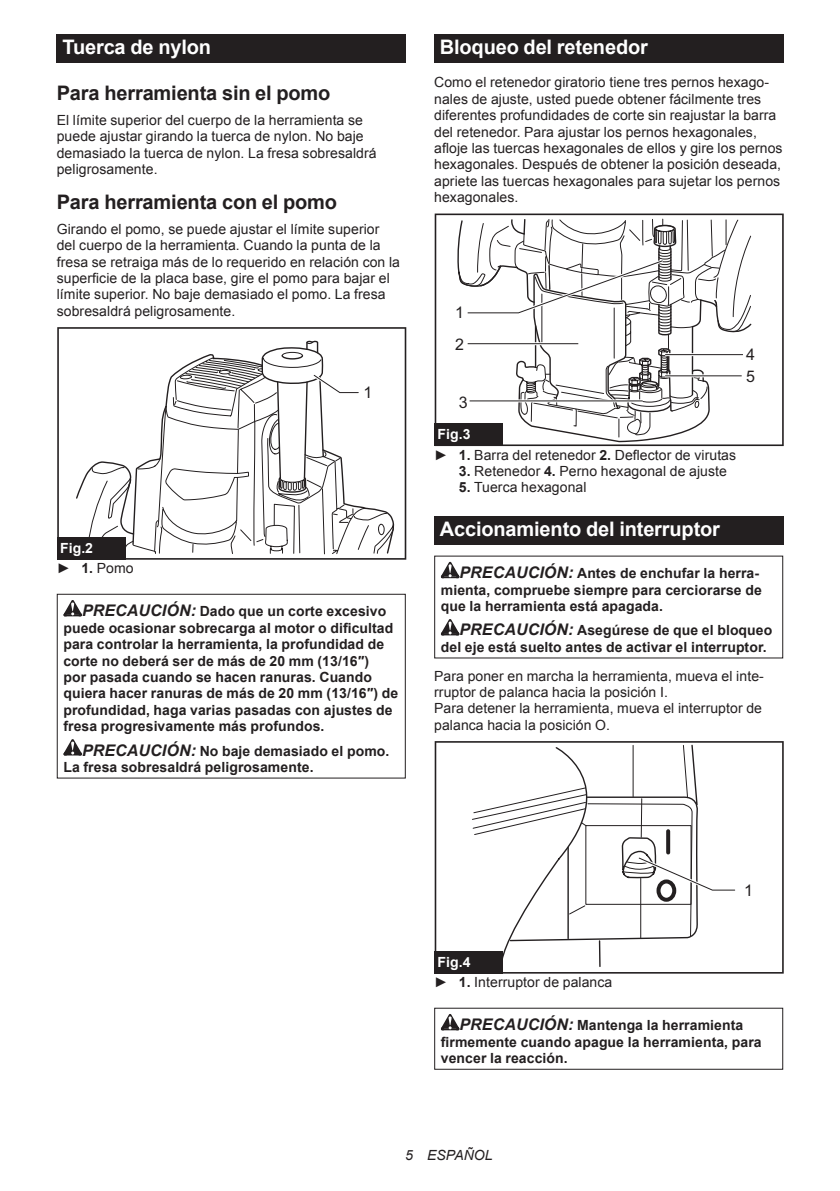
<style>
.page{position:relative;width:840px;height:1191px;background:#fff}
.page>*{position:absolute;margin:0;border:0;box-sizing:border-box;transform-origin:0 0}
.t1{font:700 20px "Arial";letter-spacing:-.01em;color:#fff}
.t2{font:700 20px "Arial";letter-spacing:-.01em;color:#231f20}
.t3{font:16px/31.4px "Arial";color:#231f20}
.t4{font:14px/16.4px "Arial";letter-spacing:.005em;color:#231f20}
.t5{font:700 14px/16.4px "Arial";letter-spacing:.005em;color:#231f20}
.t6{font:700 14px/20.2px "Arial";color:#fff}
.t7{font:italic 14px "Arial";letter-spacing:.005em;color:#231f20}
.s1{font-weight:400;color:#231f20}
.s2{color:#231f20}
.s3{font-style:italic;font-size:16px}
.s4{font-weight:700;color:#fff}
.s5{font-weight:700}
</style>
<div class="page">
<div style="left:57px;top:34px;width:348px;height:29px;background:#231f20"></div>
<svg style="left:57px;top:327px;width:349px;height:232px"></svg>
<svg style="left:75px;top:341px;width:319px;height:213px"></svg>
<div style="left:57px;top:537px;width:68px;height:22px;background:#231f20"></div>
<svg style="left:63px;top:600px;width:19px;height:16px"></svg>
<svg style="left:63px;top:739px;width:19px;height:16px"></svg>
<div style="left:57px;top:594px;width:348px;height:184px;border:1px solid #231f20"></div>
<div style="left:434px;top:34px;width:348px;height:29px;background:#231f20"></div>
<svg style="left:434px;top:213px;width:349px;height:233px"></svg>
<svg style="left:444px;top:213px;width:308px;height:233px"></svg>
<div style="left:434px;top:423px;width:68px;height:23px;background:#231f20"></div>
<div style="left:434px;top:516px;width:348px;height:29px;background:#231f20"></div>
<svg style="left:440px;top:562px;width:19px;height:16px"></svg>
<svg style="left:440px;top:619px;width:19px;height:16px"></svg>
<svg style="left:434px;top:741px;width:349px;height:232px"></svg>
<svg style="left:471px;top:744px;width:266px;height:224px"></svg>
<div style="left:434px;top:951px;width:68px;height:22px;background:#231f20"></div>
<svg style="left:440px;top:1014px;width:19px;height:16px"></svg>
<h1 class="t1" style="left:62px;top:34px;width:150px">Tuerca de nylon</h1>
<h1 class="t2" style="left:57px;top:80px;width:275px">Para herramienta sin el pomo</h1>
<p class="t4" style="left:57px;top:112px;width:321px">El límite superior del cuerpo de la herramienta se puede ajustar girando la tuerca de nylon. No baje demasiado la tuerca de nylon. La fresa sobresaldrá peligrosamente.</p>
<h1 class="t2" style="left:57px;top:188px;width:282px">Para herramienta con el pomo</h1>
<p class="t4" style="left:57px;top:221px;width:344px">Girando el pomo, se puede ajustar el límite superior del cuerpo de la herramienta. Cuando la punta de la fresa se retraiga más de lo requerido en relación con la superficie de la placa base, gire el pomo para bajar el límite superior. No baje demasiado el pomo. La fresa sobresaldrá peligrosamente.</p>
<p class="t3" style="left:363px;top:377px;width:10px">1</p>
<p class="t6" style="left:57px;top:538px;width:78px">Fig.2<br><span class="s1">►</span> <span class="s2">1.</span> <span class="s1">Pomo</span></p>
<p class="t5" style="left:63px;top:603px;width:336px;text-indent:19px"><span class="s3">PRECAUCIÓN:</span> Dado que un corte excesivo puede ocasionar sobrecarga al motor o dificultad para controlar la herramienta, la profundidad de corte no deberá ser de más de 20 mm (13/16″)<br>por pasada cuando se hacen ranuras. Cuando quiera hacer ranuras de más de 20 mm (13/16″) de profundidad, haga varias pasadas con ajustes de fresa progresivamente más profundos.</p>
<p class="t5" style="left:63px;top:743px;width:327px;text-indent:19px"><span class="s3">PRECAUCIÓN:</span> No baje demasiado el pomo.<br>La fresa sobresaldrá peligrosamente.</p>
<h1 class="t1" style="left:439px;top:34px;width:209px">Bloqueo del retenedor</h1>
<p class="t4" style="left:434px;top:74px;width:350px">Como el retenedor giratorio tiene tres pernos hexago&shy;nales de ajuste, usted puede obtener fácilmente tres diferentes profundidades de corte sin reajustar la barra del retenedor. Para ajustar los pernos hexagonales, afloje las tuercas hexagonales de ellos y gire los pernos hexagonales. Después de obtener la posición deseada, apriete las tuercas hexagonales para sujetar los pernos hexagonales.</p>
<p class="t3" style="left:455px;top:297px;width:10px">1<br>2</p>
<p class="t3" style="left:458px;top:386px;width:10px">3</p>
<p class="t3" style="left:745px;top:343px;width:10px;line-height:22.2px">4<br>5</p>
<p class="t4" style="left:434px;top:424px;width:303px;line-height:20.2px"><span class="s4">Fig.3<br></span>► <span class="s5">1.</span> Barra del retenedor <span class="s5">2.</span> Deflector de virutas</p>
<p class="t4" style="left:458px;top:463px;width:269px"><span class="s5">3.</span> Retenedor <span class="s5">4.</span> Perno hexagonal de ajuste</p>
<p class="t4" style="left:458px;top:479px;width:129px"><span class="s5">5.</span> Tuerca hexagonal</p>
<h1 class="t1" style="left:439px;top:516px;width:281px">Accionamiento del interruptor</h1>
<p class="t5" style="left:440px;top:565px;width:322px;text-indent:19px"><span class="s3">PRECAUCIÓN:</span> Antes de enchufar la herra&shy;mienta, compruebe siempre para cerciorarse de que la herramienta está apagada.</p>
<p class="t5" style="left:440px;top:622px;width:333px;text-indent:19px"><span class="s3">PRECAUCIÓN:</span> Asegúrese de que el bloqueo del eje está suelto antes de activar el interruptor.</p>
<p class="t4" style="left:434px;top:667px;width:331px">Para poner en marcha la herramienta, mueva el inte&shy;rruptor de palanca hacia la posición I.<br>Para detener la herramienta, mueva el interruptor de palanca hacia la posición O.</p>
<p class="t3" style="left:743px;top:874px;width:10px">1</p>
<p class="t4" style="left:434px;top:952px;width:179px;line-height:20.2px"><span class="s4">Fig.4<br></span>► <span class="s5">1.</span> Interruptor de palanca</p>
<p class="t5" style="left:440px;top:1017px;width:322px;text-indent:19px"><span class="s3">PRECAUCIÓN:</span> Mantenga la herramienta firmemente cuando apague la herramienta, para vencer la reacción.</p>
<p class="t7" style="left:405px;top:1146px;width:89px">5 ESPAÑOL</p>
</div>
